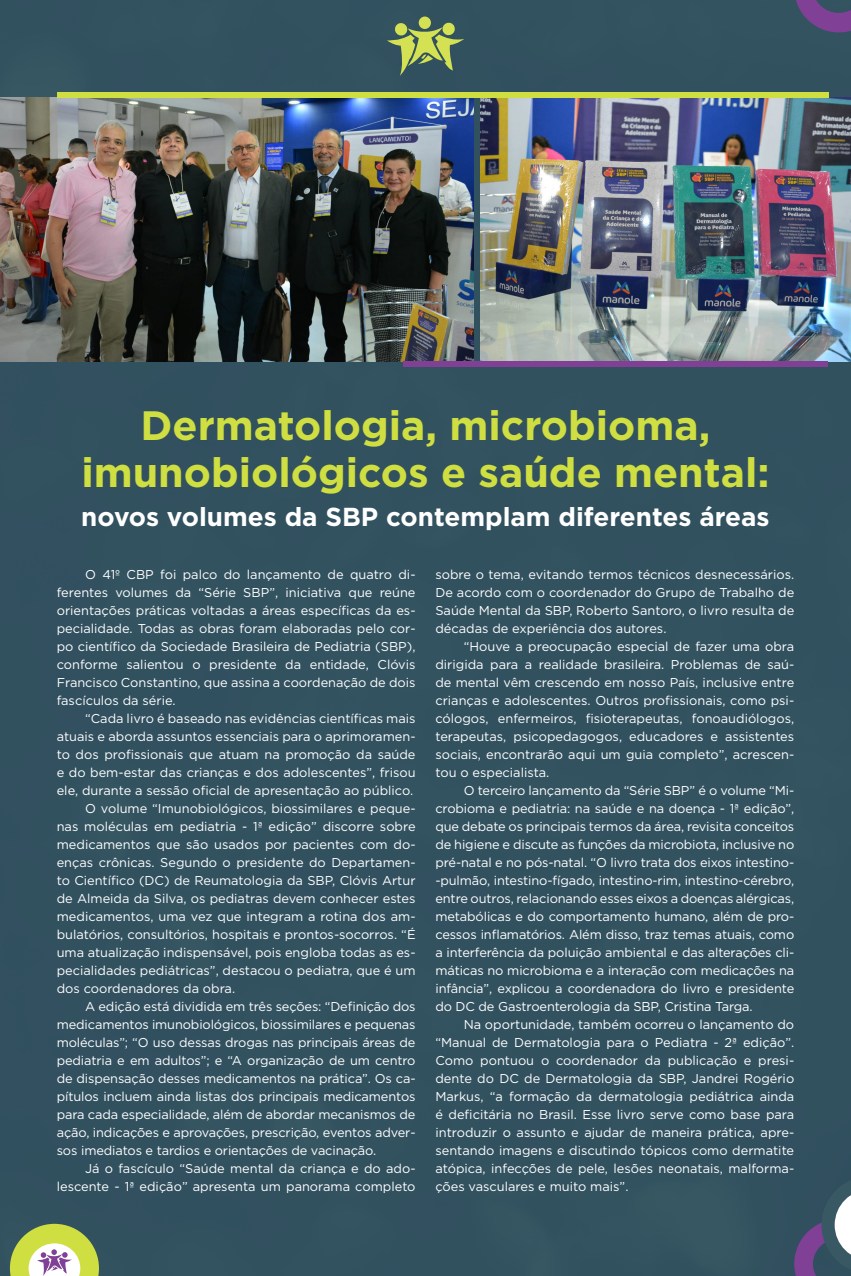
<style>
.page{position:relative;width:851px;height:1276px;background:#fff}
.page>*{position:absolute;margin:0;border:0;box-sizing:border-box;transform-origin:0 0}
.t1{font:700 41px/47px "Gotham";color:#cfde40;text-align:center}
.t2{font:700 26px "Gotham";color:#fff}
.t3{font:12.8px/18px "Gotham";color:#fff;text-align:justify}
</style>
<div class="page">
<div style="left:0;top:0;width:850px;height:1276px;background:#32515f"></div>
<img style="left:480px;top:98px;width:370px;height:263px">
<img style="left:0;top:98px;width:473px;height:263px">
<div style="left:57px;top:92px;width:771px;height:6px;background:#cfde40"></div>
<div style="left:403px;top:361px;width:425px;height:6px;background:#804096"></div>
<div style="left:418px;top:17px;width:13px;height:12px;background:#d3e153;border-radius:50%"></div>
<svg style="left:387px;top:22px;width:77px;height:54px"></svg>
<svg style="left:794px;top:1195px;width:56px;height:81px"></svg>
<svg style="left:796px;top:0;width:54px;height:32px"></svg>
<svg style="left:10px;top:1223px;width:89px;height:53px"></svg>
<h1 class="t1" style="left:81px;top:401px;width:689px">Dermatologia, microbioma, imunobiológicos e saúde mental:</h1>
<h2 class="t2" style="left:81px;top:499px;width:689px">novos volumes da SBP contemplam diferentes áreas</h2>
<p class="t3" style="left:57px;top:565px;width:360px;text-indent:28px">O 41º CBP foi palco do lançamento de quatro di&shy;ferentes volumes da “Série SBP”, iniciativa que reúne orientações práticas voltadas a áreas específicas da es&shy;pecialidade. Todas as obras foram elaboradas pelo cor&shy;po científico da Sociedade Brasileira de Pediatria (SBP), conforme salientou o presidente da entidade, Clóvis Francisco Constantino, que assina a coordenação de dois fascículos da série.</p>
<p class="t3" style="left:85px;top:709px;width:332px">“Cada livro é baseado nas evidências científicas mais</p>
<p class="t3" style="left:57px;top:727px;width:360px">atuais e aborda assuntos essenciais para o aprimoramen-</p>
<p class="t3" style="left:57px;top:745px;width:360px">to dos profissionais que atuam na promoção da saúde</p>
<p class="t3" style="left:57px;top:763px;width:360px">e do bem-estar das crianças e dos adolescentes”, frisou</p>
<p class="t3" style="left:57px;top:781px;width:358px">ele, durante a sessão oficial de apresentação ao público.</p>
<p class="t3" style="left:85px;top:799px;width:332px">O volume “Imunobiológicos, biossimilares e peque-</p>
<p class="t3" style="left:57px;top:817px;width:360px">nas moléculas em pediatria - 1ª edição” discorre sobre</p>
<p class="t3" style="left:57px;top:835px;width:360px">medicamentos que são usados por pacientes com do-</p>
<p class="t3" style="left:57px;top:853px;width:360px">enças crônicas. Segundo o presidente do Departamen-</p>
<p class="t3" style="left:57px;top:871px;width:360px">to Científico (DC) de Reumatologia da SBP, Clóvis Artur</p>
<p class="t3" style="left:57px;top:889px;width:360px">de Almeida da Silva, os pediatras devem conhecer estes</p>
<p class="t3" style="left:57px;top:907px;width:360px">medicamentos, uma vez que integram a rotina dos am-</p>
<p class="t3" style="left:57px;top:925px;width:360px">bulatórios, consultórios, hospitais e prontos-socorros. “É</p>
<p class="t3" style="left:57px;top:943px;width:360px">uma atualização indispensável, pois engloba todas as es-</p>
<p class="t3" style="left:57px;top:961px;width:360px">pecialidades pediátricas”, destacou o pediatra, que é um</p>
<p class="t3" style="left:57px;top:979px;width:180px">dos coordenadores da obra.</p>
<p class="t3" style="left:85px;top:997px;width:332px">A edição está dividida em três seções: “Definição dos</p>
<p class="t3" style="left:57px;top:1015px;width:360px">medicamentos imunobiológicos, biossimilares e pequenas</p>
<p class="t3" style="left:57px;top:1033px;width:360px">moléculas”; “O uso dessas drogas nas principais áreas de</p>
<p class="t3" style="left:57px;top:1051px;width:360px">pediatria e em adultos”; e “A organização de um centro</p>
<p class="t3" style="left:57px;top:1069px;width:360px">de dispensação desses medicamentos na prática”. Os ca-</p>
<p class="t3" style="left:57px;top:1087px;width:360px">pítulos incluem ainda listas dos principais medicamentos</p>
<p class="t3" style="left:57px;top:1105px;width:360px">para cada especialidade, além de abordar mecanismos de</p>
<p class="t3" style="left:57px;top:1123px;width:360px">ação, indicações e aprovações, prescrição, eventos adver-</p>
<p class="t3" style="left:57px;top:1141px;width:321px">sos imediatos e tardios e orientações de vacinação.</p>
<p class="t3" style="left:85px;top:1159px;width:332px">Já o fascículo “Saúde mental da criança e do ado-</p>
<p class="t3" style="left:57px;top:1177px;width:360px">lescente - 1ª edição” apresenta um panorama completo</p>
<p class="t3" style="left:435px;top:565px;width:360px">sobre o tema, evitando termos técnicos desnecessários.<br>De acordo com o coordenador do Grupo de Trabalho de Saúde Mental da SBP, Roberto Santoro, o livro resulta de décadas de experiência dos autores.</p>
<p class="t3" style="left:435px;top:637px;width:360px;text-indent:28px">“Houve a preocupação especial de fazer uma obra dirigida para a realidade brasileira. Problemas de saú&shy;de mental vêm crescendo em nosso País, inclusive entre crianças e adolescentes. Outros profissionais, como psi&shy;cólogos, enfermeiros, fisioterapeutas, fonoaudiólogos, terapeutas, psicopedagogos, educadores e assistentes sociais, encontrarão aqui um guia completo”, acrescen&shy;tou o especialista.</p>
<p class="t3" style="left:435px;top:781px;width:360px;text-indent:28px">O terceiro lançamento da “Série SBP” é o volume “Mi&shy;crobioma e pediatria: na saúde e na doença - 1ª edição”, que debate os principais termos da área, revisita conceitos de higiene e discute as funções da microbiota, inclusive no pré-natal e no pós-natal. “O livro trata dos eixos intestino--pulmão, intestino-fígado, intestino-rim, intestino-cérebro, entre outros, relacionando esses eixos a doenças alérgicas, metabólicas e do comportamento humano, além de pro&shy;cessos inflamatórios. Além disso, traz temas atuais, como a interferência da poluição ambiental e das alterações cli&shy;máticas no microbioma e a interação com medicações na infância”, explicou a coordenadora do livro e presidente do DC de Gastroenterologia da SBP, Cristina Targa.</p>
<p class="t3" style="left:435px;top:1015px;width:360px;text-indent:28px">Na oportunidade, também ocorreu o lançamento do “Manual de Dermatologia para o Pediatra - 2ª edição”.<br>Como pontuou o coordenador da publicação e presi&shy;dente do DC de Dermatologia da SBP, Jandrei Rogério Markus, “a formação da dermatologia pediátrica ainda é deficitária no Brasil. Esse livro serve como base para introduzir o assunto e ajudar de maneira prática, apre&shy;sentando imagens e discutindo tópicos como dermatite atópica, infecções de pele, lesões neonatais, malforma&shy;ções vasculares e muito mais”.</p>
</div>
